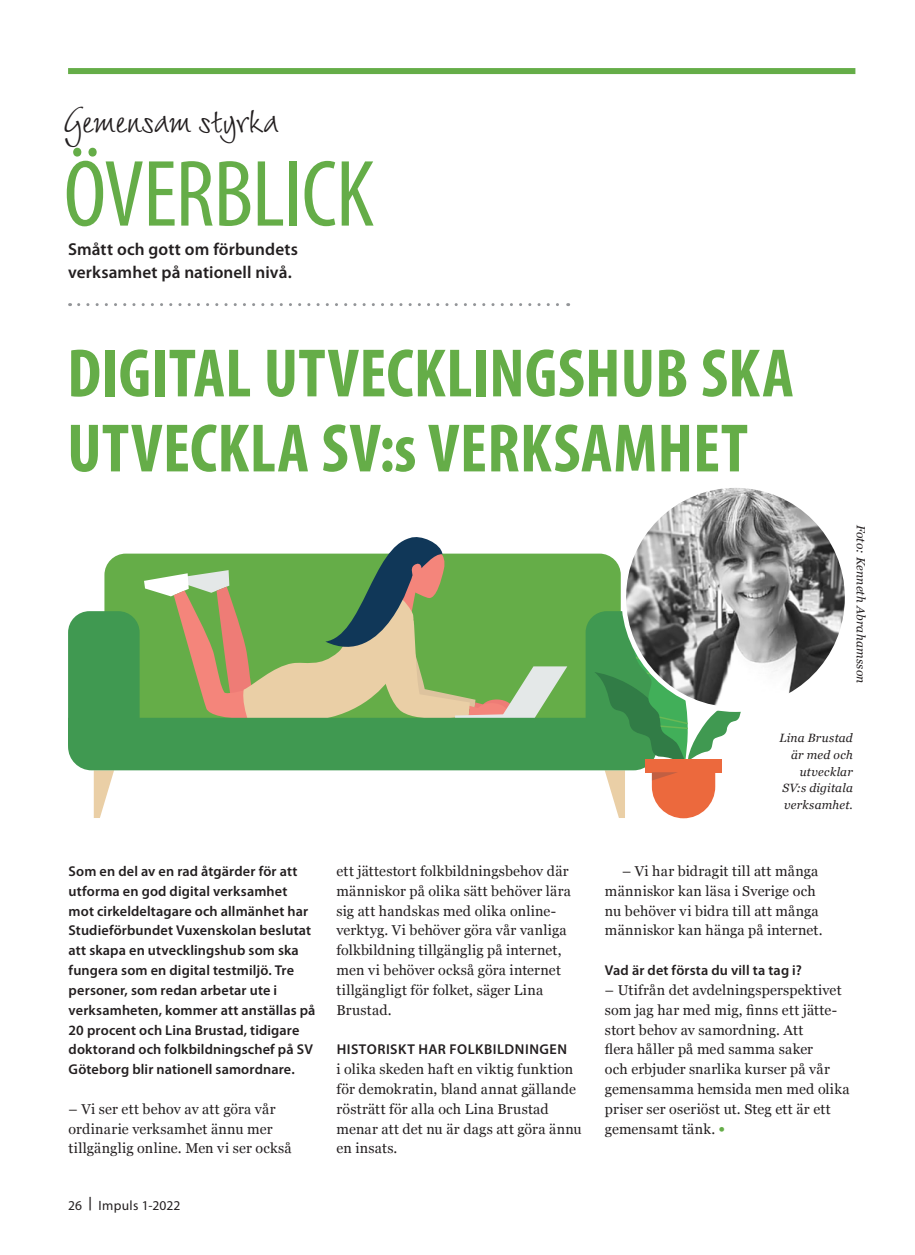
<style>
.page{position:relative;width:915px;height:1255px;background:#fff}
.page>*{position:absolute;margin:0;border:0;box-sizing:border-box;transform-origin:0 0}
.Rubrik{font:condensed 95.1px "Myriad Pro";letter-spacing:-.01em;color:#65ad48}
.Rubrik_fet_liten{font:700 condensed 69px/75px "Myriad Pro";letter-spacing:.005em;color:#65ad48}
.Bildtext{font:34.5px "Wiesbaden Swing Com";letter-spacing:-.015em;color:#231f20}
.Ingress{font:600 17.25px/22.5px "Myriad Pro";letter-spacing:.005em;color:#231f20}
.Bröd_ej_indrag{font:14.25px/19.8px "Georgia";letter-spacing:.01em;color:#231f20}
.Ingress_liten{font:600 14.25px/19.8px "Myriad Pro";letter-spacing:.01em;color:#231f20}
.Bröd_ej_indrag_Fetad{font:14.25px/19.8px "Georgia";letter-spacing:.015em;color:#231f20}
.Bröd_indrag{font:14.25px/19.8px "Georgia";letter-spacing:.01em;color:#231f20}
.Bröd_ej_indrag-2{font:600 14.25px "Myriad Pro";letter-spacing:.01em;color:#231f20}
.t1{font:13.5px "Myriad Pro";letter-spacing:.02em;color:#231f20}
.Bildtext-2{font:italic 12px/16.5px "Georgia";letter-spacing:.02em;color:#231f20;text-align:right}
.s1{font-family:"Myriad Pro";font-weight:600}
.s2{font-family:"Myriad Pro";font-weight:700;font-size:18px;color:#65ad48}
</style>
<div class="page">
<div style="left:68px;top:68px;width:787px;height:6px;background:#65ad48"></div>
<svg style="left:79px;top:303px;width:489px;height:3px"></svg>
<svg style="left:68px;top:537px;width:673px;height:281px"></svg>
<img style="left:623px;top:485px;width:223px;height:224px;border-radius:112px">
<div style="left:621px;top:483px;width:228px;height:229px;border:5px solid #fff;border-radius:50%"></div>
<p class="Bildtext" style="left:63px;top:99px;width:217px">Gemensam styrka</p>
<p class="Rubrik" style="left:64px;top:137px;width:312px">ÖVERBLICK</p>
<p class="Ingress" style="left:68px;top:239px;width:231px">Smått och gott om förbundets verksamhet på nationell nivå.</p>
<p class="Rubrik_fet_liten" style="left:67px;top:334px;width:728px">DIGITAL UTVECKLINGSHUB SKA<br>UTVECKLA SV:s VERKSAMHET</p>
<p class="Bildtext-2" style="left:869px;top:524px;width:160px;rotate:90deg">Foto: Kenneth Abrahamsson</p>
<p class="Ingress_liten" style="left:69px;top:861px;width:248px">Som en del av en rad åtgärder för att utforma en god digital verksamhet mot cirkeldeltagare och allmänhet har Studieförbundet Vuxenskolan beslutat att skapa en utvecklingshub som ska fungera som en digital testmiljö. Tre personer, som redan arbetar ute i verksamheten, kommer att anställas på 20 procent och Lina Brustad, tidigare doktorand och folkbildningschef på SV Göteborg blir nationell samordnare.</p>
<p class="Bröd_ej_indrag" style="left:69px;top:1098px;width:224px">– Vi ser ett behov av att göra vår ordinarie verksamhet ännu mer tillgänglig online. Men vi ser också</p>
<p class="t1" style="left:68px;top:1198px;width:114px">26 <sup>|</sup> Impuls 1-2022</p>
<p class="Bröd_ej_indrag" style="left:336px;top:860px;width:236px">ett jättestort folkbildningsbehov där människor på olika sätt behöver lära sig att handskas med olika online&shy;verktyg. Vi behöver göra vår vanliga folkbildning tillgänglig på internet, men vi behöver också göra internet tillgängligt för folket, säger Lina Brustad.</p>
<p class="Bröd_ej_indrag_Fetad" style="left:336px;top:1038px;width:247px"><span class="s1">HISTORISKT HAR FOLKBILDNINGEN<br></span>i olika skeden haft en viktig funktion för demokratin, bland annat gällande rösträtt för alla och Lina Brustad menar att det nu är dags att göra ännu en insats.</p>
<p class="Bildtext-2" style="left:779px;top:729px;width:75px">Lina Brustad är med och utvecklar<br>SV:s digitala verksamhet.</p>
<p class="Bröd_indrag" style="left:604px;top:860px;width:219px;text-indent:17px">– Vi har bidragit till att många människor kan läsa i Sverige och nu behöver vi bidra till att många människor kan hänga på internet.</p>
<p class="Bröd_ej_indrag-2" style="left:604px;top:962px;width:198px">Vad är det första du vill ta tag i?</p>
<p class="Bröd_ej_indrag" style="left:604px;top:979px;width:246px">– Utifrån det avdelningsperspektivet som jag har med mig, finns ett jätte&shy;stort behov av samordning. Att<br>flera håller på med samma saker<br>och erbjuder snarlika kurser på vår gemensamma hemsida men med olika priser ser oseriöst ut. Steg ett är ett gemensamt tänk. <span class="s2">•</span></p>
</div>
